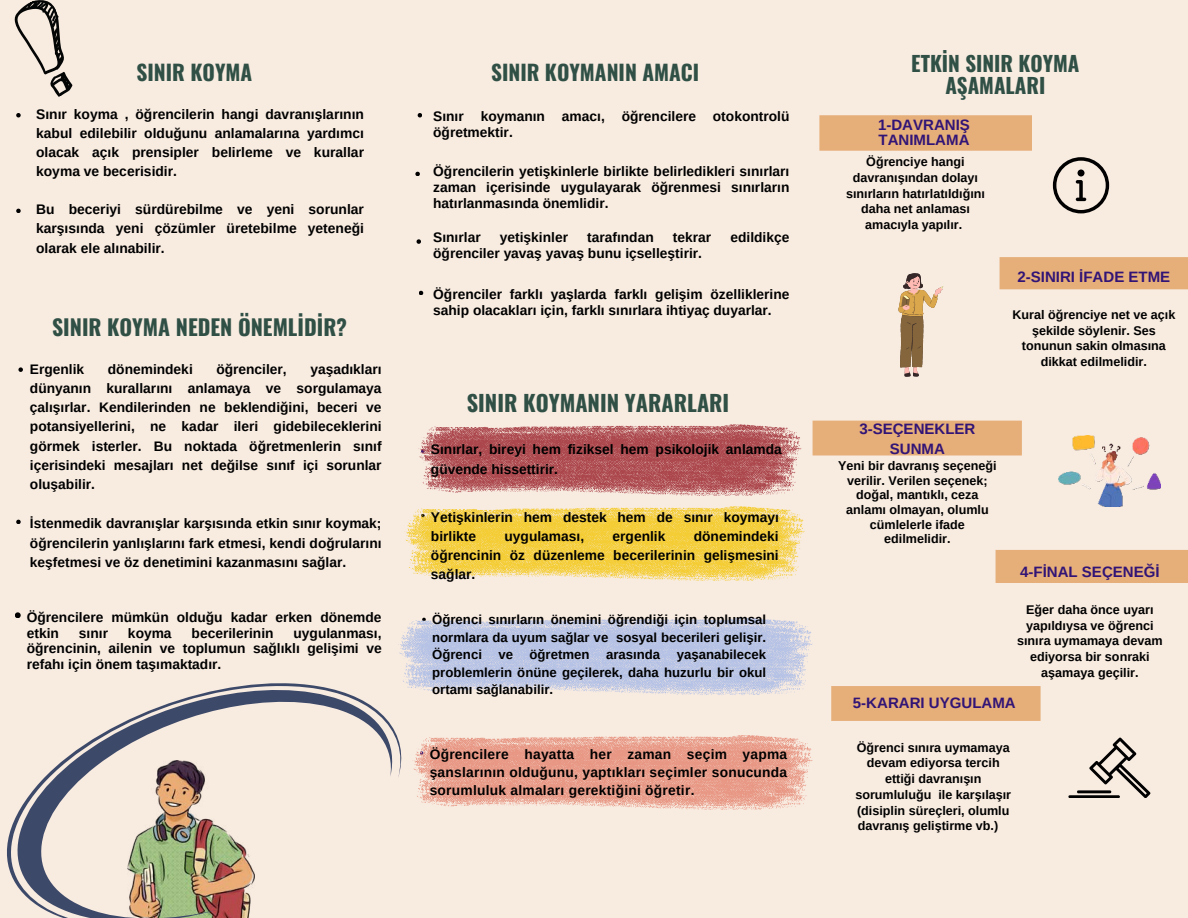
<style>
.page{position:relative;width:1188px;height:918px;background:#f8ebe0}
.page>*{position:absolute;margin:0;border:0;box-sizing:border-box;transform-origin:0 0}
.t1{font:700 22.2px "Oswald";color:#305046}
.t2{font:700 21.75px "Oswald";color:#305046}
.t3{font:700 21.3px "Oswald";color:#305046}
.t4{font:700 21px/22.5px "Oswald";color:#305046;text-align:center}
.t5{font:700 15px/15.8px "Arimo";color:#311476}
.t6{font:700 13.8px/19.2px "Arimo";color:#000;text-align:justify}
.t7{font:700 13.2px/17.5px "Arimo";color:#000;text-align:justify}
.t8{font:700 12.6px/15.8px "Arimo";color:#000;text-align:center}
</style>
<div class="page">
<svg style="left:16px;top:113px;width:5px;height:5px"></svg>
<svg style="left:16px;top:209px;width:5px;height:4px"></svg>
<svg style="left:18px;top:367px;width:5px;height:5px"></svg>
<svg style="left:16px;top:520px;width:5px;height:4px"></svg>
<svg style="left:15px;top:612px;width:6px;height:6px"></svg>
<svg style="left:418px;top:113px;width:4px;height:4px"></svg>
<svg style="left:417px;top:239px;width:4px;height:5px"></svg>
<svg style="left:419px;top:291px;width:4px;height:4px"></svg>
<svg style="left:1068px;top:738px;width:82px;height:60px"></svg>
<svg style="left:413px;top:735px;width:400px;height:75px;background:#ebac9c"></svg>
<svg style="left:7px;top:683px;width:395px;height:235px"></svg>
<svg style="left:415px;top:172px;width:5px;height:4px"></svg>
<svg style="left:14px;top:0;width:58px;height:97px"></svg>
<svg style="left:419px;top:424px;width:382px;height:72px;background:#be7172"></svg>
<svg style="left:405px;top:506px;width:400px;height:75px;background:#f4d461"></svg>
<svg style="left:399px;top:618px;width:414px;height:77px;background:#c6cce3"></svg>
<div style="left:819px;top:115px;width:213px;height:35px;background:#e6ae79"></div>
<div style="left:831px;top:686px;width:209px;height:35px;background:#e6ae79"></div>
<div style="left:813px;top:421px;width:209px;height:34px;background:#e6ae79"></div>
<div style="left:996px;top:550px;width:192px;height:33px;background:#e6ae79"></div>
<div style="left:1000px;top:257px;width:188px;height:32px;background:#e6ae79"></div>
<svg style="left:1053px;top:157px;width:56px;height:56px"></svg>
<img style="left:1058px;top:436px;width:103px;height:71px">
<svg style="left:898px;top:273px;width:45px;height:104px"></svg>
<h3 class="t3" style="left:137px;top:61px;width:117px">SINIR KOYMA</h3>
<p class="t6" style="left:36px;top:104px;width:329px">Sınır koyma , öğrencilerin hangi davranışlarının kabul edilebilir olduğunu anlamalarına yardımcı olacak açık prensipler belirleme ve kurallar koyma ve becerisidir.</p>
<p class="t6" style="left:36px;top:200px;width:329px">Bu beceriyi sürdürebilme ve yeni sorunlar karşısında yeni çözümler üretebilme yeteneği olarak ele alınabilir.</p>
<h2 class="t2" style="left:52px;top:316px;width:296px">SINIR KOYMA NEDEN ÖNEMLİDİR?</h2>
<p class="t6" style="left:30px;top:360px;width:56px">Ergenlik</p>
<p class="t6" style="left:108px;top:360px;width:86px">dönemindeki</p>
<p class="t6" style="left:216px;top:360px;width:72px">öğrenciler,</p>
<p class="t6" style="left:30px;top:360px;width:353px;text-indent:280px">yaşadıkları dünyanın kurallarını anlamaya ve sorgulamaya çalışırlar. Kendilerinden ne beklendiğini, beceri ve potansiyellerini, ne kadar ileri gidebileceklerini görmek isterler. Bu noktada öğretmenlerin sınıf içerisindeki mesajları net değilse sınıf içi sorunlar oluşabilir.</p>
<p class="t6" style="left:30px;top:514px;width:353px">İstenmedik davranışlar karşısında etkin sınır koymak; öğrencilerin yanlışlarını fark etmesi, kendi doğrularını keşfetmesi ve öz denetimini kazanmasını sağlar.</p>
<p class="t6" style="left:27px;top:609px;width:356px;line-height:15.8px">Öğrencilere mümkün olduğu kadar erken dönemde etkin</p>
<p class="t6" style="left:27px;top:625px;width:356px;line-height:15.8px;text-indent:267px">uygulanması, öğrencinin, ailenin ve toplumun sağlıklı gelişimi ve refahı için önem taşımaktadır.</p>
<p class="t6" style="left:79px;top:623px;width:31px">sınır</p>
<p class="t6" style="left:128px;top:623px;width:45px">koyma</p>
<p class="t6" style="left:192px;top:623px;width:83px">becerilerinin</p>
<h3 class="t3" style="left:491px;top:61px;width:210px">SINIR KOYMANIN AMACI</h3>
<p class="t6" style="left:433px;top:108px;width:358px;line-height:15.8px">Sınır koymanın amacı, öğrencilere otokontrolü öğretmektir.</p>
<p class="t6" style="left:433px;top:164px;width:358px;line-height:15.8px">Öğrencilerin yetişkinlerle birlikte belirledikleri sınırları zaman içerisinde uygulayarak öğrenmesi sınırların hatırlanmasında önemlidir.</p>
<p class="t6" style="left:433px;top:228px;width:49px">Sınırlar</p>
<p class="t6" style="left:500px;top:228px;width:70px">yetişkinler</p>
<p class="t6" style="left:587px;top:228px;width:68px">tarafından</p>
<p class="t6" style="left:673px;top:228px;width:40px">tekrar</p>
<p class="t6" style="left:730px;top:228px;width:60px">edildikçe</p>
<p class="t6" style="left:433px;top:244px;width:270px">öğrenciler yavaş yavaş bunu içselleştirir.</p>
<p class="t6" style="left:433px;top:286px;width:358px;line-height:15.8px">Öğrenciler farklı yaşlarda farklı gelişim özelliklerine sahip olacakları için, farklı sınırlara ihtiyaç duyarlar.</p>
<h1 class="t1" style="left:467px;top:391px;width:264px">SINIR KOYMANIN YARARLARI</h1>
<p class="t6" style="left:431px;top:440px;width:352px">Sınırlar, bireyi hem fiziksel hem psikolojik anlamda güvende hissettirir.</p>
<p class="t6" style="left:431px;top:508px;width:349px">Yetişkinlerin hem destek hem de sınır koymayı birlikte</p>
<p class="t6" style="left:431px;top:527px;width:349px;text-indent:263px">dönemindeki öğrencinin öz düzenleme becerilerinin gelişmesini sağlar.</p>
<p class="t7" style="left:432px;top:611px;width:336px">Öğrenci sınırların önemini öğrendiği için toplumsal normlara da uyum sağlar ve sosyal becerileri gelişir.<br>Öğrenci ve öğretmen arasında yaşanabilecek problemlerin önüne geçilerek, daha huzurlu bir okul ortamı sağlanabilir.</p>
<p class="t6" style="left:505px;top:527px;width:81px">uygulaması,</p>
<p class="t6" style="left:613px;top:527px;width:54px">ergenlik</p>
<p class="t6" style="left:430px;top:745px;width:359px;line-height:18px">Öğrencilere hayatta her zaman seçim yapma şanslarının olduğunu, yaptıkları seçimler sonucunda sorumluluk almaları gerektiğini öğretir.</p>
<h3 class="t4" style="left:911px;top:53px;width:170px">ETKİN SINIR KOYMA<br>AŞAMALARI</h3>
<p class="t5" style="left:878px;top:117px;width:93px">1-DAVRANIŞ<br>TANIMLAMA</p>
<p class="t8" style="left:846px;top:154px;width:141px">Öğrenciye hangi davranışından dolayı sınırların hatırlatıldığını daha net anlaması amacıyla yapılır.</p>
<p class="t5" style="left:1017px;top:269px;width:154px">2-SINIRI İFADE ETME</p>
<p class="t8" style="left:1013px;top:307px;width:164px">Kural öğrenciye net ve açık şekilde söylenir. Ses tonunun sakin olmasına dikkat edilmelidir.</p>
<p class="t5" style="left:859px;top:419px;width:118px;line-height:20.2px;text-align:center">3-SEÇENEKLER<br>SUNMA</p>
<p class="t8" style="left:838px;top:459px;width:160px;line-height:14.7px">Yeni bir davranış seçeneği verilir. Verilen seçenek; doğal, mantıklı, ceza anlamı olmayan, olumlu cümlelerle ifade edilmelidir.</p>
<p class="t5" style="left:1020px;top:564px;width:141px">4-FİNAL SEÇENEĞİ</p>
<p class="t8" style="left:1017px;top:602px;width:147px">Eğer daha önce uyarı yapıldıysa ve öğrenci sınıra uymamaya devam ediyorsa bir sonraki aşamaya geçilir.</p>
<p class="t5" style="left:853px;top:695px;width:164px">5-KARARI UYGULAMA</p>
<p class="t8" style="left:857px;top:740px;width:155px">Öğrenci sınıra uymamaya</p>
<p class="t8" style="left:867px;top:755px;width:134px">devam ediyorsa tercih</p>
<p class="t8" style="left:885px;top:771px;width:98px">ettiği davranışın</p>
<p class="t8" style="left:855px;top:787px;width:157px">sorumluluğu ile karşılaşır</p>
<p class="t8" style="left:857px;top:803px;width:154px">(disiplin süreçleri, olumlu</p>
<p class="t8" style="left:858px;top:818px;width:142px">davranış geliştirme vb.)</p>
</div>
